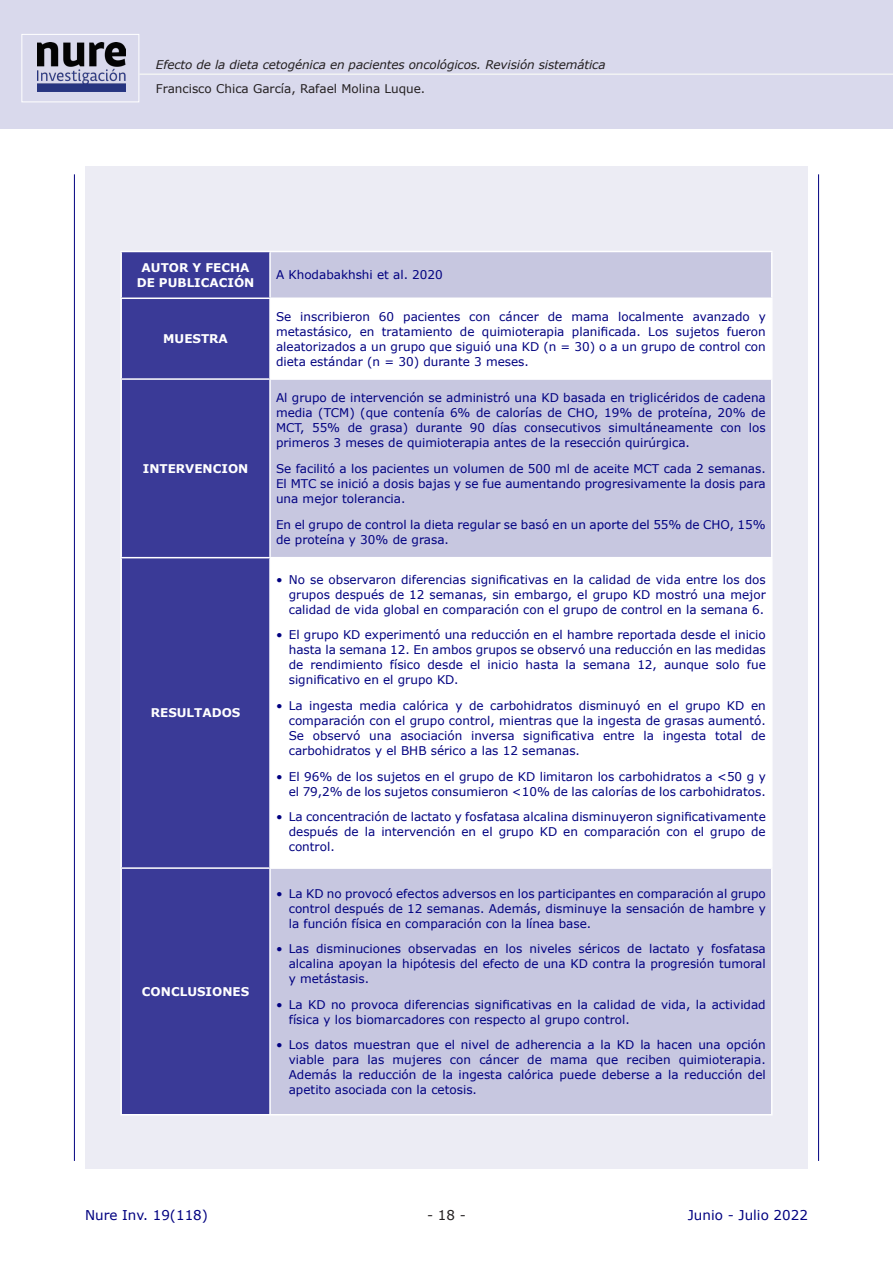
<style>
.page{position:relative;width:893px;height:1263px;background:#fff}
.page>*{position:absolute;margin:0;border:0;box-sizing:border-box;transform-origin:0 0}
.t1{font:13.5px "Verdana";color:#000080}
.t2{font:13.5px "Verdana";color:#231f20}
.t3{font:12px/15px "Verdana";color:#000080;text-align:justify}
.t4{font:italic 12px "Verdana";letter-spacing:-.01em;color:#231f20}
.t5{font:700 12px/15px "Verdana";color:#fff;text-align:center}
.t6{font:12px "Verdana";color:#231f20}
</style>
<div class="page">
<div style="left:0;top:0;width:893px;height:128px;background:#d9d9ec"></div>
<hr style="left:74px;top:174px;width:1px;height:987px;background:#000080">
<hr style="left:818px;top:174px;width:1px;height:987px;background:#000080">
<div style="left:21px;top:34px;width:118px;height:68px;background:#d9d9ec;border:1px solid #fff"></div>
<img style="left:37px;top:43px;width:88px;height:48px">
<hr style="left:139px;top:73px;width:754px;height:2px;background:#f2f3f4">
<div style="left:85px;top:166px;width:723px;height:1003px;background:#ececf4"></div>
<div style="left:122px;top:252px;width:147px;height:862px;background:#3a3a97"></div>
<div style="left:271px;top:252px;width:500px;height:862px;background:#c7c7e0"></div>
<svg style="left:271px;top:299px;width:500px;height:568px;background:#ededf5"></svg>
<hr style="left:120px;top:251px;width:150px;height:1px;background:#fff">
<hr style="left:270px;top:251px;width:502px;height:1px;background:#fff">
<hr style="left:120px;top:252px;width:2px;height:45px;background:#fff">
<hr style="left:120px;top:297px;width:150px;height:2px;background:#fff">
<hr style="left:120px;top:299px;width:2px;height:79px;background:#fff">
<hr style="left:120px;top:378px;width:150px;height:2px;background:#fff">
<hr style="left:120px;top:380px;width:2px;height:177px;background:#fff">
<hr style="left:120px;top:557px;width:150px;height:1px;background:#fff">
<hr style="left:120px;top:558px;width:2px;height:309px;background:#fff">
<hr style="left:120px;top:867px;width:150px;height:2px;background:#fff">
<hr style="left:120px;top:869px;width:2px;height:245px;background:#fff">
<hr style="left:120px;top:1114px;width:150px;height:1px;background:#fff">
<hr style="left:269px;top:252px;width:2px;height:45px;background:#fff">
<hr style="left:771px;top:252px;width:1px;height:45px;background:#fff">
<hr style="left:269px;top:299px;width:2px;height:79px;background:#fff">
<hr style="left:771px;top:299px;width:1px;height:79px;background:#fff">
<hr style="left:269px;top:380px;width:2px;height:177px;background:#fff">
<hr style="left:771px;top:380px;width:1px;height:177px;background:#fff">
<hr style="left:269px;top:558px;width:2px;height:309px;background:#fff">
<hr style="left:771px;top:558px;width:1px;height:309px;background:#fff">
<hr style="left:269px;top:869px;width:2px;height:245px;background:#fff">
<hr style="left:771px;top:869px;width:1px;height:245px;background:#fff">
<hr style="left:270px;top:297px;width:502px;height:2px;background:#fff">
<hr style="left:270px;top:378px;width:502px;height:2px;background:#fff">
<hr style="left:270px;top:557px;width:502px;height:1px;background:#fff">
<hr style="left:270px;top:867px;width:502px;height:2px;background:#fff">
<hr style="left:270px;top:1114px;width:502px;height:1px;background:#fff">
<p class="t4" style="left:156px;top:56px;width:451px">Efecto de la dieta cetogénica en pacientes oncológicos. Revisión sistemática</p>
<p class="t6" style="left:156px;top:80px;width:271px">Francisco Chica García, Rafael Molina Luque.</p>
<p class="t5" style="left:137px;top:260px;width:119px">AUTOR Y FECHA<br>DE PUBLICACIÓN</p>
<p class="t3" style="left:276px;top:267px;width:168px">A Khodabakhshi et al. 2020</p>
<p class="t5" style="left:163px;top:331px;width:66px">MUESTRA</p>
<p class="t5" style="left:143px;top:461px;width:107px">INTERVENCION</p>
<p class="t5" style="left:151px;top:705px;width:91px">RESULTADOS</p>
<p class="t5" style="left:142px;top:984px;width:109px">CONCLUSIONES</p>
<p class="t3" style="left:276px;top:309px;width:491px">Se inscribieron 60 pacientes con cáncer de mama localmente avanzado y metastásico, en tratamiento de quimioterapia planificada. Los sujetos fueron aleatorizados a un grupo que siguió una KD (n = 30) o a un grupo de control con dieta estándar (n = 30) durante 3 meses.</p>
<p class="t3" style="left:276px;top:390px;width:491px">Al grupo de intervención se administró una KD basada en triglicéridos de cadena media (TCM) (que contenía 6% de calorías de CHO, 19% de proteína, 20% de MCT, 55% de grasa) durante 90 días consecutivos simultáneamente con los primeros 3 meses de quimioterapia antes de la resección quirúrgica.</p>
<p class="t3" style="left:276px;top:461px;width:491px">Se facilitó a los pacientes un volumen de 500 ml de aceite MCT cada 2 semanas.<br>El MTC se inició a dosis bajas y se fue aumentando progresivamente la dosis para una mejor tolerancia.</p>
<p class="t3" style="left:276px;top:517px;width:491px">En el grupo de control la dieta regular se basó en un aporte del 55% de CHO, 15% de proteína y 30% de grasa.</p>
<p class="t3" style="left:289px;top:572px;width:478px;text-indent:-13px">• No se observaron diferencias significativas en la calidad de vida entre los dos grupos después de 12 semanas, sin embargo, el grupo KD mostró una mejor calidad de vida global en comparación con el grupo de control en la semana 6.</p>
<p class="t3" style="left:289px;top:627px;width:478px;text-indent:-13px">• El grupo KD experimentó una reducción en el hambre reportada desde el inicio hasta la semana 12. En ambos grupos se observó una reducción en las medidas de rendimiento físico desde el inicio hasta la semana 12, aunque solo fue significativo en el grupo KD.</p>
<p class="t3" style="left:289px;top:698px;width:479px;text-indent:-13px">• La ingesta media calórica y de carbohidratos disminuyó en el grupo KD en comparación con el grupo control, mientras que la ingesta de grasas aumentó.<br>Se observó una asociación inversa significativa entre la ingesta total de carbohidratos y el BHB sérico a las 12 semanas.</p>
<p class="t3" style="left:276px;top:769px;width:491px;text-align:right">• El 96% de los sujetos en el grupo de KD limitaron los carbohidratos a &lt;50 g y el 79,2% de los sujetos consumieron &lt;10% de las calorías de los carbohidratos.</p>
<p class="t3" style="left:289px;top:809px;width:478px;text-indent:-13px">• La concentración de lactato y fosfatasa alcalina disminuyeron significativamente después de la intervención en el grupo KD en comparación con el grupo de control.</p>
<p class="t3" style="left:289px;top:885px;width:478px;text-indent:-13px">• La KD no provocó efectos adversos en los participantes en comparación al grupo control después de 12 semanas. Además, disminuye la sensación de hambre y la función física en comparación con la línea base.</p>
<p class="t3" style="left:289px;top:941px;width:478px;text-indent:-13px">• Las disminuciones observadas en los niveles séricos de lactato y fosfatasa alcalina apoyan la hipótesis del efecto de una KD contra la progresión tumoral y metástasis.</p>
<p class="t3" style="left:289px;top:997px;width:478px;text-indent:-13px">• La KD no provoca diferencias significativas en la calidad de vida, la actividad física y los biomarcadores con respecto al grupo control.</p>
<p class="t3" style="left:289px;top:1037px;width:478px;text-indent:-13px">• Los datos muestran que el nivel de adherencia a la KD la hacen una opción viable para las mujeres con cáncer de mama que reciben quimioterapia.<br>Además la reducción de la ingesta calórica puede deberse a la reducción del apetito asociada con la cetosis.</p>
<p class="t1" style="left:85px;top:1206px;width:124px">Nure Inv. 19(118)</p>
<p class="t2" style="left:427px;top:1206px;width:40px">- 18 -</p>
<p class="t1" style="left:688px;top:1206px;width:122px">Junio - Julio 2022</p>
</div>
